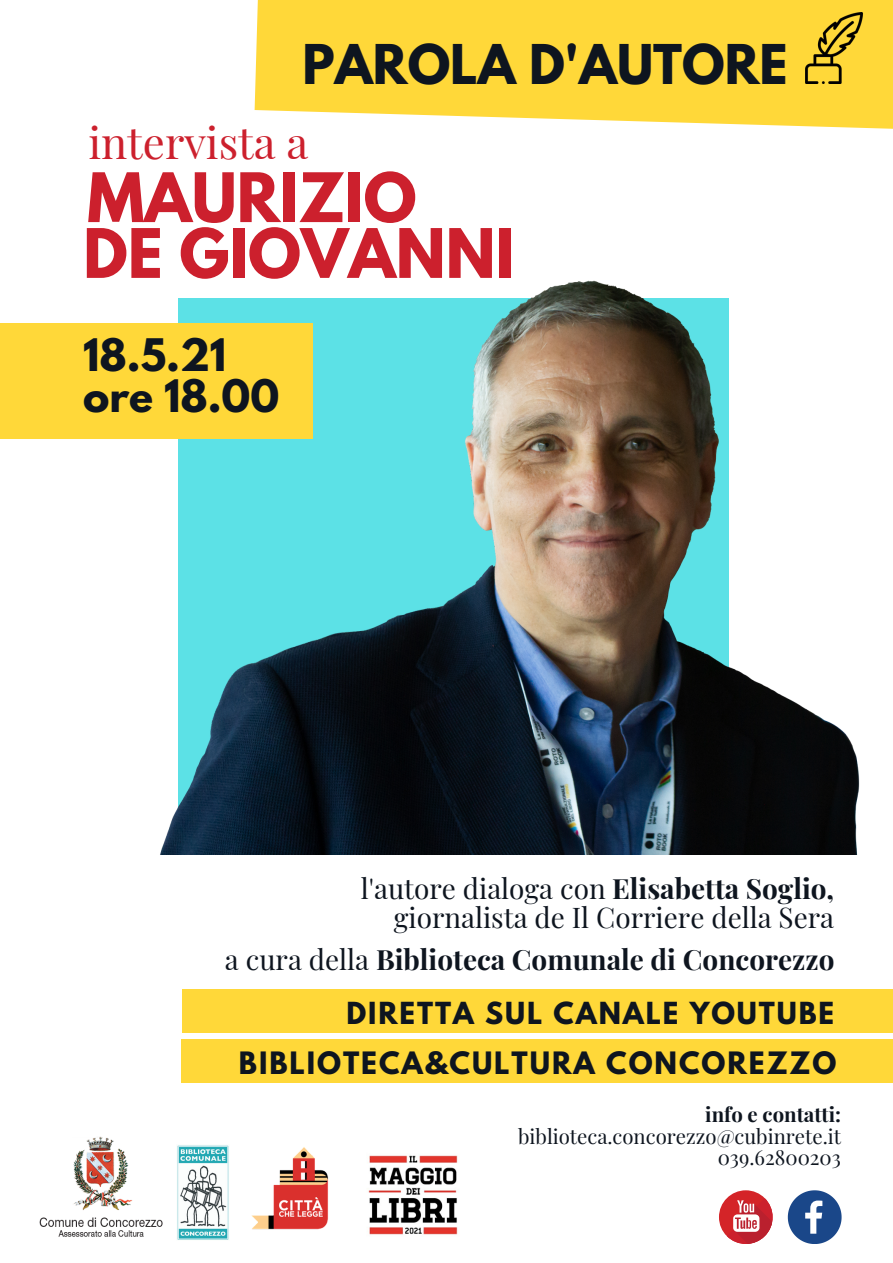
<style>
.page{position:relative;width:893px;height:1263px;background:#fff}
.page>*{position:absolute;margin:0;border:0;box-sizing:border-box;transform-origin:0 0}
.t1{font:700 60.38px "League Spartan";color:#cc202d}
.t2{font:700 48.53px "League Spartan";color:#0e151f}
.t3{font:43.8px "Playfair Display";color:#cc202d}
.t4{font:700 39.67px "League Spartan";color:#0e151f}
.t5{font:27.9px "Playfair Display";color:#0e151f}
.t6{font:700 27.9px "Playfair Display";color:#0e151f}
.t7{font:700 27.3px "League Spartan";letter-spacing:.07em;color:#0e151f}
.t8{font:700 26.92px "League Spartan";letter-spacing:.07em;color:#0e151f}
.t9{font:20.33px "Playfair Display";color:#0e151f}
.t10{font:700 20.33px "Playfair Display";color:#0e151f}
.s1{font-weight:700}
.s2{font-weight:400}
</style>
<div class="page">
<img style="left:31px;top:280px;width:829px;height:575px">
<img style="left:39px;top:1136px;width:124px;height:101px">
<img style="left:371px;top:1155px;width:87px;height:80px">
<img style="left:251px;top:1147px;width:120px;height:88px">
<img style="left:177px;top:1145px;width:52px;height:95px">
<div style="left:182px;top:989px;width:711px;height:43px;background:#ffd839"></div>
<div style="left:0;top:324px;width:312px;height:115px;background:#ffd839"></div>
<svg style="left:788px;top:1190px;width:53px;height:54px"></svg>
<div style="left:719px;top:1190px;width:53px;height:54px;background:#d42428;border-radius:50%"></div>
<svg style="left:727px;top:1198px;width:46px;height:46px"></svg>
<div style="left:182px;top:1040px;width:711px;height:43px;background:#ffd839"></div>
<svg style="left:255px;top:0;width:638px;height:129px;fill:#ffd839"></svg>
<img style="left:798px;top:13px;width:71px;height:71px">
<p class="t2" style="left:302px;top:40px;width:487px">PAROLA D'AUTORE</p>
<p class="t3" style="left:88px;top:112px;width:221px">intervista a</p>
<p class="t1" style="left:87px;top:168px;width:331px">MAURIZIO</p>
<p class="t1" style="left:83px;top:224px;width:432px">DE GIOVANNI</p>
<p class="t4" style="left:83px;top:335px;width:145px">18.5.21</p>
<p class="t4" style="left:83px;top:376px;width:198px">ore 18.00</p>
<p class="t5" style="left:361px;top:869px;width:475px">l'autore dialoga con <span class="s1">Elisabetta Soglio,</span></p>
<p class="t5" style="left:394px;top:898px;width:442px">giornalista de Il Corriere della Sera</p>
<p class="t6" style="left:225px;top:940px;width:611px"><span class="s2">a cura della</span> Biblioteca Comunale di Concorezzo</p>
<p class="t8" style="left:346px;top:999px;width:489px">DIRETTA SUL CANALE YOUTUBE</p>
<p class="t7" style="left:239px;top:1049px;width:599px">BIBLIOTECA&amp;CULTURA CONCOREZZO</p>
<p class="t10" style="left:705px;top:1100px;width:137px">info e contatti:</p>
<p class="t9" style="left:518px;top:1121px;width:324px">biblioteca.concorezzo@cubinrete.it</p>
<p class="t9" style="left:718px;top:1143px;width:125px">039.62800203</p>
</div>
